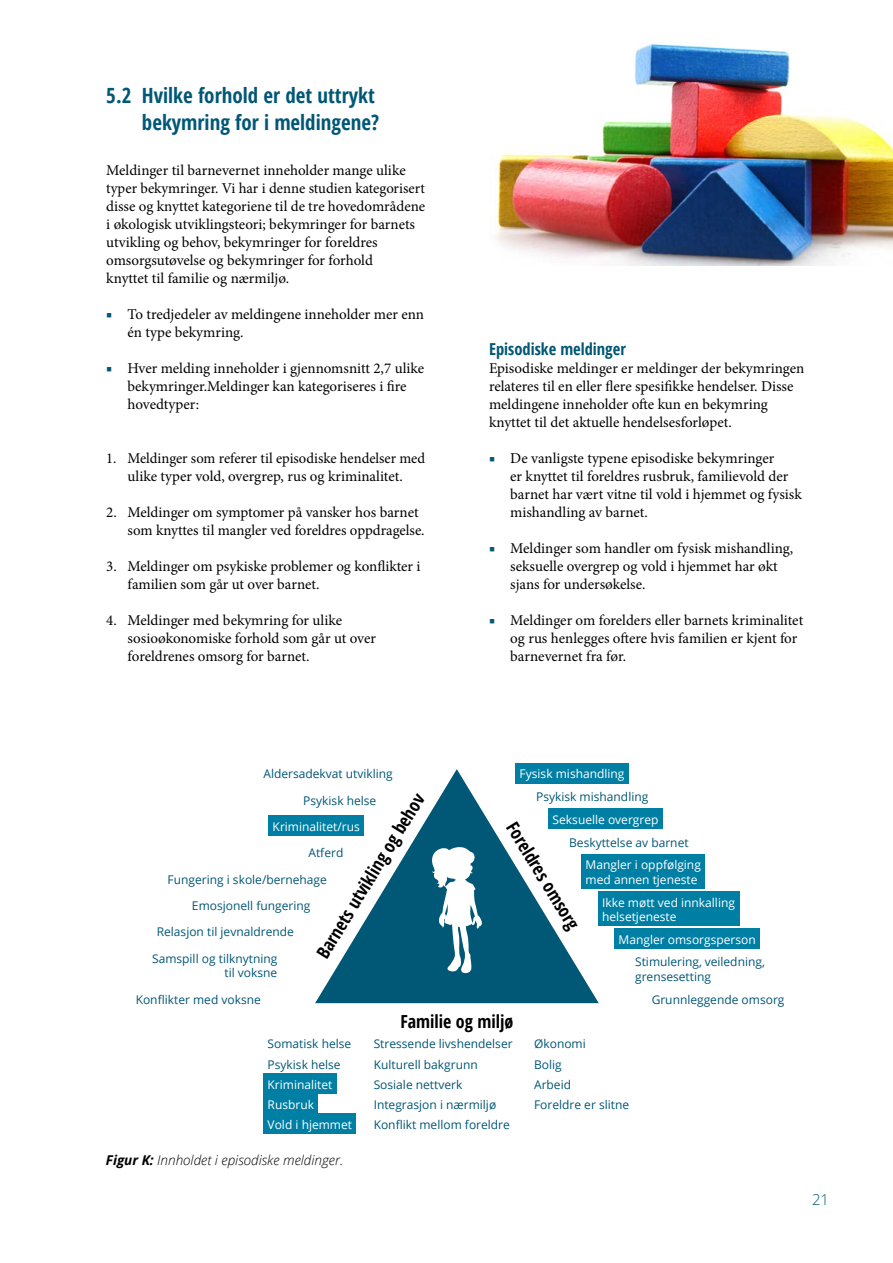
<style>
.page{position:relative;width:893px;height:1263px;background:#fff}
.page>*{position:absolute;margin:0;border:0;box-sizing:border-box;transform-origin:0 0}
.t1{font:700 condensed 21px/27px "Open Sans";color:#005776;text-align:right}
.t2{font:700 condensed 18px "Open Sans";color:#000}
.t3{font:700 condensed 16.5px "Open Sans";color:#005776}
.t4{font:15px/18px "Minion Pro";color:#000}
.t5{font:300 15px "Open Sans";color:#005776}
.t6{font:italic 300 13.5px "Open Sans";color:#000}
.t7{font:12px/26.4px "Open Sans";color:#005776}
.t8{font:12px/14.4px "Open Sans";color:#fff}
.s1{color:#005776}
.s2{font-weight:700}
</style>
<div class="page">
<img style="left:495px;top:43px;width:398px;height:222px">
<div style="left:515px;top:763px;width:114px;height:20px;background:#007fa4"></div>
<div style="left:548px;top:808px;width:115px;height:21px;background:#007fa4"></div>
<div style="left:581px;top:854px;width:124px;height:35px;background:#007fa4"></div>
<div style="left:598px;top:891px;width:141px;height:35px;background:#007fa4"></div>
<div style="left:614px;top:928px;width:146px;height:21px;background:#007fa4"></div>
<svg style="left:315px;top:769px;width:284px;height:234px"></svg>
<div style="left:268px;top:815px;width:96px;height:21px;background:#007fa4"></div>
<div style="left:263px;top:1073px;width:74px;height:21px;background:#007fa4"></div>
<div style="left:263px;top:1093px;width:55px;height:21px;background:#007fa4"></div>
<div style="left:263px;top:1114px;width:93px;height:20px;background:#007fa4"></div>
<svg style="left:432px;top:846px;width:50px;height:127px"></svg>
<h1 class="t1" style="left:106px;top:81px;width:274px">5.2 Hvilke forhold er det uttrykt bekymring for i meldingene?</h1>
<p class="t4" style="left:106px;top:161px;width:320px">Meldinger til barnevernet inneholder mange ulike typer bekymringer. Vi har i denne studien kategorisert disse og knyttet kategoriene til de tre hovedområdene i økologisk utviklingsteori; bekymringer for barnets utvikling og behov, bekymringer for foreldres omsorgsutøvelse og bekymringer for forhold<br>knyttet til familie og nærmiljø.</p>
<p class="t4" style="left:128px;top:305px;width:298px;text-indent:-21px"><span class="s1">■</span> To tredjedeler av meldingene inneholder mer enn én type bekymring.</p>
<p class="t4" style="left:128px;top:359px;width:298px;text-indent:-21px"><span class="s1">■</span> Hver melding inneholder i gjennomsnitt 2,7 ulike bekymringer.Meldinger kan kategoriseres i fire hovedtyper:</p>
<p class="t4" style="left:106px;top:449px;width:320px;text-align:center">1. Meldinger som referer til episodiske hendelser med ulike typer vold, overgrep, rus og kriminalitet.</p>
<p class="t4" style="left:128px;top:503px;width:299px;text-indent:-21px">2. Meldinger om symptomer på vansker hos barnet som knyttes til mangler ved foreldres oppdragelse.</p>
<p class="t4" style="left:128px;top:557px;width:294px;text-indent:-21px">3. Meldinger om psykiske problemer og konflikter i familien som går ut over barnet.</p>
<p class="t4" style="left:128px;top:611px;width:250px;text-indent:-21px">4. Meldinger med bekymring for ulike sosioøkonomiske forhold som går ut over foreldrenes omsorg for barnet.</p>
<p class="t3" style="left:489px;top:338px;width:138px">Episodiske meldinger</p>
<p class="t4" style="left:489px;top:359px;width:317px">Episodiske meldinger er meldinger der bekymringen relateres til en eller flere spesifikke hendelser. Disse meldingene inneholder ofte kun en bekymring knyttet til det aktuelle hendelsesforløpet.</p>
<p class="t4" style="left:510px;top:449px;width:293px;text-indent:-21px"><span class="s1">■</span> De vanligste typene episodiske bekymringer<br>er knyttet til foreldres rusbruk, familievold der barnet har vært vitne til vold i hjemmet og fysisk mishandling av barnet.</p>
<p class="t4" style="left:510px;top:539px;width:284px;text-indent:-21px"><span class="s1">■</span> Meldinger som handler om fysisk mishandling, seksuelle overgrep og vold i hjemmet har økt sjans for undersøkelse.</p>
<p class="t4" style="left:510px;top:611px;width:294px;text-indent:-21px"><span class="s1">■</span> Meldinger om forelders eller barnets kriminalitet og rus henlegges oftere hvis familien er kjent for barnevernet fra før.</p>
<p class="t7" style="left:303px;top:760px;width:91px;text-indent:-40px">Aldersadekvat utvikling<br>Psykisk helse</p>
<p class="t8" style="left:273px;top:819px;width:89px">Kriminalitet/rus</p>
<p class="t7" style="left:308px;top:839px;width:36px">Atferd</p>
<p class="t7" style="left:168px;top:866px;width:161px">Fungering i skole/bernehage</p>
<p class="t7" style="left:192px;top:892px;width:120px">Emosjonell fungering</p>
<p class="t7" style="left:157px;top:918px;width:139px">Relasjon til jevnaldrende</p>
<p class="t7" style="left:152px;top:945px;width:127px">Samspill og tilknytning</p>
<p class="t7" style="left:136px;top:959px;width:143px;text-indent:89px">til voksne<br>Konflikter med voksne</p>
<p class="t2" style="left:310px;top:949px;width:191px;rotate:-58deg">Barnets utvikling og behov</p>
<p class="t8" style="left:520px;top:766px;width:106px">Fysisk mishandling</p>
<p class="t7" style="left:536px;top:783px;width:114px">Psykisk mishandling</p>
<p class="t8" style="left:553px;top:812px;width:107px">Seksuelle overgrep</p>
<p class="t7" style="left:569px;top:829px;width:121px">Beskyttelse av barnet</p>
<p class="t8" style="left:586px;top:857px;width:117px">Mangler i oppfølging med annen tjeneste</p>
<p class="t8" style="left:602px;top:895px;width:134px">Ikke møtt ved innkalling helsetjeneste</p>
<p class="t8" style="left:619px;top:932px;width:139px">Mangler omsorgsperson</p>
<p class="t7" style="left:635px;top:954px;width:131px;line-height:14.4px">Stimulering, veiledning, grensesetting</p>
<p class="t7" style="left:652px;top:986px;width:134px">Grunnleggende omsorg</p>
<p class="t2" style="left:521px;top:817px;width:124px;rotate:58deg">Foreldres omsorg</p>
<p class="t2" style="left:400px;top:1008px;width:114px">Familie og miljø</p>
<p class="t7" style="left:268px;top:1030px;width:85px">Somatisk helse</p>
<p class="t7" style="left:374px;top:1030px;width:140px">Stressende livshendelser</p>
<p class="t7" style="left:534px;top:1030px;width:53px">Økonomi</p>
<p class="t7" style="left:268px;top:1051px;width:75px">Psykisk helse</p>
<p class="t7" style="left:374px;top:1051px;width:106px">Kulturell bakgrunn</p>
<p class="t7" style="left:534px;top:1051px;width:29px">Bolig</p>
<p class="t8" style="left:268px;top:1077px;width:66px">Kriminalitet</p>
<p class="t7" style="left:374px;top:1071px;width:90px">Sosiale nettverk</p>
<p class="t7" style="left:534px;top:1071px;width:38px">Arbeid</p>
<p class="t8" style="left:268px;top:1097px;width:48px">Rusbruk</p>
<p class="t7" style="left:374px;top:1091px;width:124px">Integrasjon i nærmiljø</p>
<p class="t7" style="left:534px;top:1091px;width:97px">Foreldre er slitne</p>
<p class="t8" style="left:268px;top:1117px;width:86px">Vold i hjemmet</p>
<p class="t7" style="left:374px;top:1111px;width:138px">Konflikt mellom foreldre</p>
<p class="t6" style="left:106px;top:1151px;width:239px"><span class="s2">Figur K:</span> Innholdet i episodiske meldinger.</p>
<p class="t5" style="left:812px;top:1189px;width:19px">21</p>
</div>
